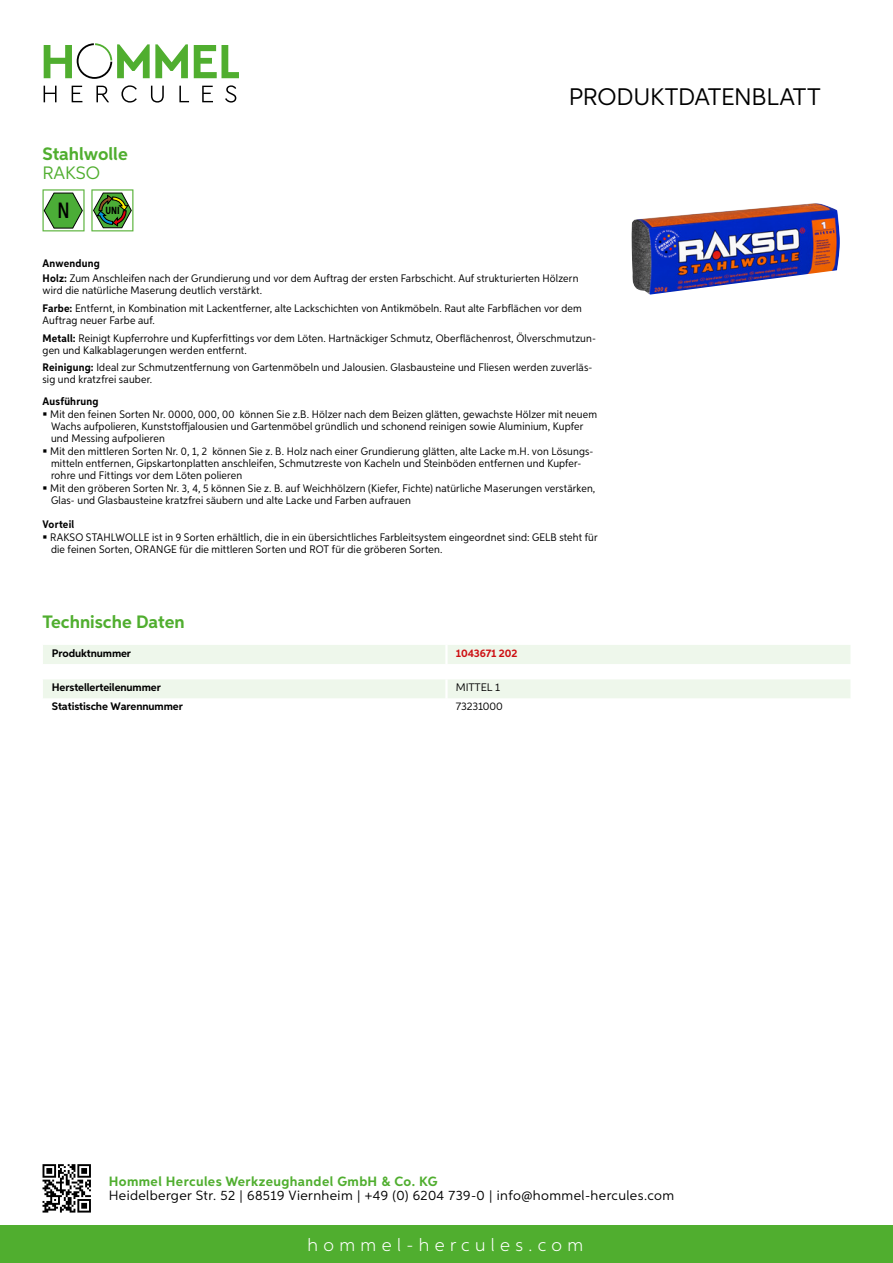
<style>
.page{position:relative;width:893px;height:1263px;background:#fff}
.page>*{position:absolute;margin:0;border:0;box-sizing:border-box;transform-origin:0 0}
.t1{font:24px "Aspira";letter-spacing:-.01em;color:#000}
.t2{font:500 22.2px "Aspira XX Nar";color:#000}
.t3{font:700 18px "Aspira";color:#50ae2f}
.t4{font:300 18px "Aspira";letter-spacing:.3em;color:#fff}
.t5{font:18px "Aspira";color:#50ae2f}
.t6{font:13.5px "Aspira";letter-spacing:.03em;color:#000}
.t7{font:700 13.5px "Aspira";letter-spacing:.03em;color:#50ae2f}
.t8{font:10.95px/12.1px "Aspira Nar";letter-spacing:.015em;color:#000}
.t9{font:700 10.95px "Aspira";letter-spacing:-.01em;color:#000}
.t10{font:700 10.95px "Aspira Nar";letter-spacing:.02em;color:#000}
.t11{font:10.95px "Aspira";letter-spacing:-.01em;color:#000}
.t12{font:700 10.95px "Aspira";letter-spacing:-.01em;color:#cd1013}
.t13{font:700 10.35px "Aspira XX Nar";color:#000}
.s1{font-weight:700}
</style>
<div class="page">
<div style="left:0;top:1226px;width:893px;height:37px;background:#50ae2f"></div>
<svg style="left:43px;top:1164px;width:48px;height:48px"></svg>
<svg style="left:194px;top:45px;width:45px;height:33px"></svg>
<svg style="left:44px;top:43px;width:144px;height:36px"></svg>
<svg style="left:44px;top:86px;width:13px;height:16px"></svg>
<svg style="left:72px;top:86px;width:10px;height:16px"></svg>
<svg style="left:96px;top:86px;width:13px;height:16px"></svg>
<svg style="left:121px;top:85px;width:16px;height:18px"></svg>
<svg style="left:151px;top:86px;width:13px;height:17px"></svg>
<svg style="left:179px;top:86px;width:10px;height:16px"></svg>
<svg style="left:202px;top:86px;width:11px;height:16px"></svg>
<svg style="left:225px;top:85px;width:11px;height:18px"></svg>
<div style="left:43px;top:645px;width:807px;height:19px;background:#eef7eb"></div>
<hr style="left:445px;top:645px;width:3px;height:19px;background:#fff">
<div style="left:43px;top:679px;width:807px;height:19px;background:#eef7eb"></div>
<svg style="left:43px;top:189px;width:42px;height:42px"></svg>
<svg style="left:91px;top:189px;width:42px;height:42px"></svg>
<img style="left:631px;top:203px;width:209px;height:92px">
<h3 class="t3" style="left:43px;top:142px;width:87px">Stahlwolle</h3>
<h3 class="t5" style="left:43px;top:162px;width:12px">RAK</h3>
<h3 class="t5" style="left:76px;top:162px;width:24px">SO</h3>
<h2 class="t2" style="left:57px;top:197px;width:14px">N</h2>
<p class="t13" style="left:106px;top:205px;width:16px">UNI</p>
<h1 class="t1" style="left:569px;top:82px;width:253px">Produktdatenblatt</h1>
<p class="t8" style="left:43px;top:256px;width:537px;line-height:15.1px"><span class="s1">Anwendung<br>Holz:</span> Zum Anschleifen nach der Grundierung und vor dem Auftrag der ersten Farbschicht. Auf strukturierten Hölzern</p>
<p class="t8" style="left:43px;top:282px;width:541px;line-height:17.5px">wird die natürliche Maserung deutlich verstärkt.<br><span class="s1">Farbe:</span> Entfernt, in Kombination mit Lackentferner, alte Lackschichten von Antikmöbeln. Raut alte Farbflächen vor dem</p>
<p class="t8" style="left:43px;top:311px;width:555px;line-height:17.5px">Auftrag neuer Farbe auf.<br><span class="s1">Metall:</span> Reinigt Kupferrohre und Kupferfittings vor dem Löten. Hartnäckiger Schmutz, Oberflächenrost, Ölverschmutzun-</p>
<p class="t8" style="left:43px;top:341px;width:551px;line-height:17.5px">gen und Kalkablagerungen werden entfernt.<br><span class="s1">Reinigung:</span> Ideal zur Schmutzentfernung von Gartenmöbeln und Jalousien. Glasbausteine und Fliesen werden zuverläs-</p>
<p class="t8" style="left:43px;top:373px;width:111px">sig und kratzfrei sauber.</p>
<p class="t10" style="left:43px;top:395px;width:58px">Ausführung</p>
<p class="t8" style="left:50px;top:408px;width:548px">Mit den feinen Sorten Nr. 0000, 000, 00 können Sie z.B. Hölzer nach dem Beizen glätten, gewachste Hölzer mit neuem Wachs aufpolieren, Kunststoffjalousien und Gartenmöbel gründlich und schonend reinigen sowie Aluminium, Kupfer und Messing aufpolieren<br>Mit den mittleren Sorten Nr. 0, 1, 2 können Sie z. B. Holz nach einer Grundierung glätten, alte Lacke m.H. von Lösungs&shy;mitteln entfernen, Gipskartonplatten anschleifen, Schmutzreste von Kacheln und Steinböden entfernen und Kupfer&shy;rohre und Fittings vor dem Löten polieren<br>Mit den gröberen Sorten Nr. 3, 4, 5 können Sie z. B. auf Weichhölzern (Kiefer, Fichte) natürliche Maserungen verstärken, Glas- und Glasbausteine kratzfrei säubern und alte Lacke und Farben aufrauen</p>
<p class="t10" style="left:43px;top:517px;width:33px">Vorteil</p>
<p class="t8" style="left:50px;top:531px;width:549px">RAKSO STAHLWOLLE ist in 9 Sorten erhältlich, die in ein übersichtliches Farbleitsystem eingeordnet sind: GELB steht für die feinen Sorten, ORANGE für die mittleren Sorten und ROT für die gröberen Sorten.</p>
<h3 class="t3" style="left:43px;top:611px;width:144px">Technische Daten</h3>
<p class="t9" style="left:52px;top:646px;width:81px">Produktnummer</p>
<p class="t12" style="left:456px;top:646px;width:63px">1043671 202</p>
<p class="t9" style="left:52px;top:681px;width:111px">Herstellerteilenummer</p>
<p class="t11" style="left:456px;top:681px;width:20px">MITTEL</p>
<p class="t11" style="left:495px;top:681px;width:7px">1</p>
<p class="t9" style="left:52px;top:700px;width:132px">Statistische Warennummer</p>
<p class="t11" style="left:456px;top:700px;width:48px">73231000</p>
<p class="t7" style="left:109px;top:1172px;width:330px">Hommel Hercules Werkzeughandel GmbH &amp; Co. KG</p>
<p class="t6" style="left:109px;top:1187px;width:567px">Heidelberger Str. 52 | 68519 Viernheim | +49 (0) 6204 739-0 | info@hommel-hercules.com</p>
<h3 class="t4" style="left:307px;top:1234px;width:277px">hommel-hercules.com</h3>
</div>
